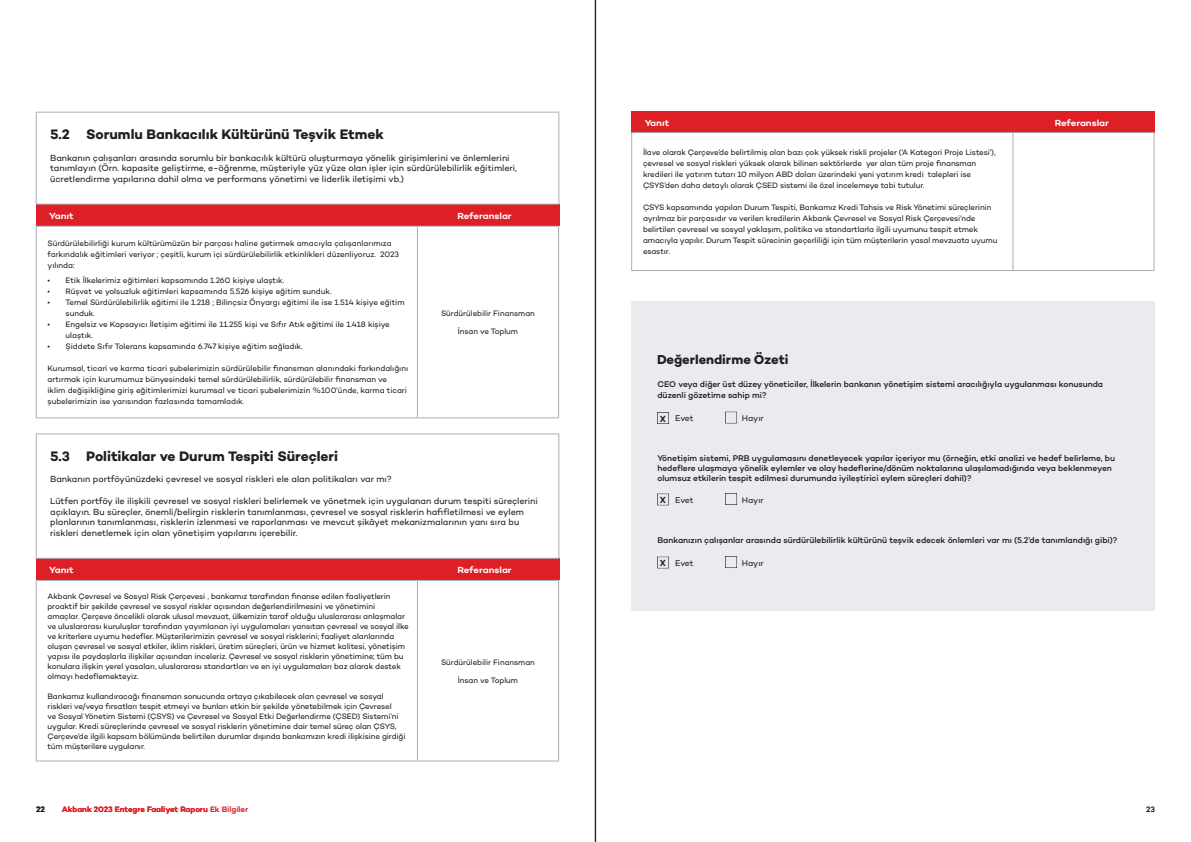
<style>
.page{position:relative;width:1191px;height:842px;background:#fff}
.page>*{position:absolute;margin:0;border:0;box-sizing:border-box;transform-origin:0 0}
.t1{font:700 14px "Campton";color:#231f20}
.t2{font:700 13.2px "Campton";letter-spacing:-.005em;color:#231f20}
.t3{font:9px/10.8px "Campton";letter-spacing:-.005em;color:#231f20}
.t4{font:600 9px "Campton";letter-spacing:-.005em;color:#fff;scale:1.08 1}
.t5{font:600 9px "Campton";color:#231f20}
.t6{font:500 8.5px/10.2px "Campton";color:#231f20}
.t7{font:8.5px "Campton";color:#231f20}
.t8{font:8px/11px "Campton";letter-spacing:-.01em;color:#231f20}
.t9{font:600 8px "Campton";letter-spacing:-.005em;color:#de1f26}
.t10{font:600 8px "Campton";color:#231f20}
</style>
<div class="page">
<hr style="left:595px;top:0;width:1px;height:842px;background:#231f20">
<div style="left:36px;top:204px;width:523px;height:22px;background:#de1f26"></div>
<div style="left:36px;top:558px;width:523px;height:22px;background:#de1f26"></div>
<div style="left:631px;top:111px;width:523px;height:21px;background:#de1f26"></div>
<hr style="left:36px;top:226px;width:381px;height:1px;background:#adacb4">
<hr style="left:36px;top:226px;width:1px;height:192px;background:#adacb4">
<hr style="left:417px;top:226px;width:142px;height:1px;background:#adacb4">
<hr style="left:417px;top:226px;width:1px;height:192px;background:#adacb4">
<hr style="left:558px;top:226px;width:1px;height:192px;background:#adacb4">
<hr style="left:36px;top:418px;width:381px;height:1px;background:#adacb4">
<hr style="left:417px;top:418px;width:142px;height:1px;background:#adacb4">
<hr style="left:36px;top:580px;width:381px;height:1px;background:#adacb4">
<hr style="left:36px;top:581px;width:1px;height:180px;background:#adacb4">
<hr style="left:417px;top:580px;width:142px;height:1px;background:#adacb4">
<hr style="left:417px;top:581px;width:1px;height:180px;background:#adacb4">
<hr style="left:558px;top:581px;width:1px;height:180px;background:#adacb4">
<hr style="left:36px;top:761px;width:381px;height:1px;background:#adacb4">
<hr style="left:417px;top:761px;width:142px;height:1px;background:#adacb4">
<hr style="left:631px;top:132px;width:382px;height:1px;background:#adacb4">
<hr style="left:631px;top:133px;width:1px;height:137px;background:#adacb4">
<hr style="left:1013px;top:132px;width:141px;height:1px;background:#adacb4">
<hr style="left:1012px;top:133px;width:1px;height:137px;background:#adacb4">
<hr style="left:1154px;top:133px;width:1px;height:137px;background:#adacb4">
<hr style="left:631px;top:270px;width:382px;height:1px;background:#adacb4">
<hr style="left:1013px;top:270px;width:141px;height:1px;background:#adacb4">
<hr style="left:36px;top:112px;width:523px;height:1px;background:#adacb4">
<hr style="left:36px;top:112px;width:1px;height:92px;background:#adacb4">
<hr style="left:558px;top:112px;width:1px;height:92px;background:#adacb4">
<hr style="left:36px;top:204px;width:523px;height:1px;background:#adacb4">
<hr style="left:36px;top:434px;width:523px;height:1px;background:#adacb4">
<hr style="left:36px;top:434px;width:1px;height:124px;background:#adacb4">
<hr style="left:558px;top:434px;width:1px;height:124px;background:#adacb4">
<hr style="left:36px;top:558px;width:523px;height:1px;background:#adacb4">
<div style="left:631px;top:301px;width:523px;height:310px;background:#ebeaef"></div>
<div style="left:724px;top:410px;width:14px;height:14px;background:#231f20;opacity:.25"></div>
<div style="left:724px;top:491px;width:14px;height:14px;background:#231f20;opacity:.25"></div>
<div style="left:724px;top:554px;width:14px;height:14px;background:#231f20;opacity:.25"></div>
<div style="left:655px;top:410px;width:14px;height:14px;background:#231f20;opacity:.25"></div>
<div style="left:655px;top:491px;width:14px;height:14px;background:#231f20;opacity:.25"></div>
<div style="left:655px;top:555px;width:14px;height:14px;background:#231f20;opacity:.25"></div>
<p class="t1" style="left:50px;top:125px;width:335px">5.2 Sorumlu Bankacılık Kültürünü Teşvik Etmek</p>
<p class="t3" style="left:50px;top:152px;width:468px">Bankanın çalışanları arasında sorumlu bir bankacılık kültürü oluşturmaya yönelik girişimlerini ve önlemlerini tanımlayın (Örn. kapasite geliştirme, e-öğrenme, müşteriyle yüz yüze olan işler için sürdürülebilirlik eğitimleri, ücretlendirme yapılarına dahil olma ve performans yönetimi ve liderlik iletişimi vb.)</p>
<p class="t4" style="left:49px;top:210px;width:24px">Yanıt</p>
<p class="t8" style="left:48px;top:238px;width:353px">Sürdürülebilirliği kurum kültürümüzün bir parçası haline getirmek amacıyla çalışanlarımıza farkındalık eğitimleri veriyor ; çeşitli, kurum içi sürdürülebilirlik etkinlikleri düzenliyoruz. 2023 yılında:</p>
<p class="t8" style="left:48px;top:275px;width:238px">• Etik İlkelerimiz eğitimleri kapsamında 1.260 kişiye ulaştık.</p>
<p class="t8" style="left:48px;top:286px;width:286px">• Rüşvet ve yolsuzluk eğitimleri kapsamında 5.526 kişiye eğitim sunduk.</p>
<p class="t8" style="left:66px;top:297px;width:340px;text-indent:-18px">• Temel Sürdürülebilirlik eğitimi ile 1.218 ; Bilinçsiz Önyargı eğitimi ile ise 1.514 kişiye eğitim sunduk.</p>
<p class="t8" style="left:66px;top:319px;width:326px;text-indent:-18px">• Engelsiz ve Kapsayıcı İletişim eğitimi ile 11.255 kişi ve Sıfır Atık eğitimi ile 1.418 kişiye ulaştık.</p>
<p class="t8" style="left:48px;top:341px;width:257px">• Şiddete Sıfır Tolerans kapsamında 6.747 kişiye eğitim sağladık.</p>
<p class="t8" style="left:48px;top:363px;width:362px">Kurumsal, ticari ve karma ticari şubelerimizin sürdürülebilir finansman alanındaki farkındalığını artırmak için kurumumuz bünyesindeki temel sürdürülebilirlik, sürdürülebilir finansman ve<br>iklim değişikliğine giriş eğitimlerimizi kurumsal ve ticari şubelerimizin %100’ünde, karma ticari şubelerimizin ise yarısından fazlasında tamamladık.</p>
<p class="t4" style="left:457px;top:210px;width:52px">Referanslar</p>
<p class="t8" style="left:441px;top:308px;width:95px">Sürdürülebilir Finansman</p>
<p class="t8" style="left:458px;top:326px;width:62px">İnsan ve Toplum</p>
<p class="t1" style="left:50px;top:447px;width:289px">5.3 Politikalar ve Durum Tespiti Süreçleri</p>
<p class="t3" style="left:50px;top:474px;width:343px">Bankanın portföyünüzdeki çevresel ve sosyal riskleri ele alan politikaları var mı?</p>
<p class="t3" style="left:50px;top:495px;width:489px">Lütfen portföy ile ilişkili çevresel ve sosyal riskleri belirlemek ve yönetmek için uygulanan durum tespiti süreçlerini açıklayın. Bu süreçler, önemli/belirgin risklerin tanımlanması, çevresel ve sosyal risklerin hafifletilmesi ve eylem planlarının tanımlanması, risklerin izlenmesi ve raporlanması ve mevcut şikâyet mekanizmalarının yanı sıra bu riskleri denetlemek için olan yönetişim yapılarını içerebilir.</p>
<p class="t4" style="left:49px;top:565px;width:24px">Yanıt</p>
<p class="t8" style="left:48px;top:591px;width:363px;line-height:10px">Akbank Çevresel ve Sosyal Risk Çerçevesi , bankamız tarafından finanse edilen faaliyetlerin proaktif bir şekilde çevresel ve sosyal riskler açısından değerlendirilmesini ve yönetimini amaçlar. Çerçeve öncelikli olarak ulusal mevzuat, ülkemizin taraf olduğu uluslararası anlaşmalar ve uluslararası kuruluşlar tarafından yayımlanan iyi uygulamaları yansıtan çevresel ve sosyal ilke ve kriterlere uyumu hedefler. Müşterilerimizin çevresel ve sosyal risklerini; faaliyet alanlarında oluşan çevresel ve sosyal etkiler, iklim riskleri, üretim süreçleri, ürün ve hizmet kalitesi, yönetişim yapısı ile paydaşlarla ilişkiler açısından inceleriz. Çevresel ve sosyal risklerin yönetimine; tüm bu konulara ilişkin yerel yasaları, uluslararası standartları ve en iyi uygulamaları baz alarak destek olmayı hedeflemekteyiz.</p>
<p class="t8" style="left:48px;top:691px;width:359px;line-height:10px">Bankamız kullandıracağı finansman sonucunda ortaya çıkabilecek olan çevresel ve sosyal riskleri ve/veya fırsatları tespit etmeyi ve bunları etkin bir şekilde yönetebilmek için Çevresel<br>ve Sosyal Yönetim Sistemi (ÇSYS) ve Çevresel ve Sosyal Etki Değerlendirme (ÇSED) Sistemi’ni uygular. Kredi süreçlerinde çevresel ve sosyal risklerin yönetimine dair temel süreç olan ÇSYS, Çerçeve’de ilgili kapsam bölümünde belirtilen durumlar dışında bankamızın kredi ilişkisine girdiği tüm müşterilere uygulanır.</p>
<p class="t4" style="left:457px;top:565px;width:52px">Referanslar</p>
<p class="t8" style="left:441px;top:656px;width:95px">Sürdürülebilir Finansman</p>
<p class="t8" style="left:458px;top:674px;width:62px">İnsan ve Toplum</p>
<p class="t4" style="left:644px;top:117px;width:24px">Yanıt</p>
<p class="t8" style="left:643px;top:147px;width:354px">İlave olarak Çerçeve’de belirtilmiş olan bazı çok yüksek riskli projeler (‘A Kategori Proje Listesi’), çevresel ve sosyal riskleri yüksek olarak bilinen sektörlerde yer alan tüm proje finansman kredileri ile yatırım tutarı 10 milyon ABD doları üzerindeki yeni yatırım kredi talepleri ise ÇSYS’den daha detaylı olarak ÇSED sistemi ile özel incelemeye tabi tutulur.</p>
<p class="t8" style="left:643px;top:202px;width:356px">ÇSYS kapsamında yapılan Durum Tespiti, Bankamız Kredi Tahsis ve Risk Yönetimi süreçlerinin ayrılmaz bir parçasıdır ve verilen kredilerin Akbank Çevresel ve Sosyal Risk Çerçevesi’nde belirtilen çevresel ve sosyal yaklaşım, politika ve standartlarla ilgili uyumunu tespit etmek amacıyla yapılır. Durum Tespit sürecinin geçerliliği için tüm müşterilerin yasal mevzuata uyumu esastır.</p>
<p class="t2" style="left:657px;top:351px;width:133px">Değerlendirme Özeti</p>
<p class="t4" style="left:1054px;top:117px;width:52px">Referanslar</p>
<p class="t6" style="left:657px;top:379px;width:447px">CEO veya diğer üst düzey yöneticiler, İlkelerin bankanın yönetişim sistemi aracılığıyla uygulanması konusunda düzenli gözetime sahip mi?</p>
<p class="t5" style="left:660px;top:413px;width:8px">X</p>
<p class="t7" style="left:675px;top:413px;width:20px">Evet</p>
<p class="t7" style="left:742px;top:413px;width:23px">Hayır</p>
<p class="t6" style="left:657px;top:453px;width:459px">Yönetişim sistemi, PRB uygulamasını denetleyecek yapılar içeriyor mu (örneğin, etki analizi ve hedef belirleme, bu hedeflere ulaşmaya yönelik eylemler ve olay hedeflerine/dönüm noktalarına ulaşılamadığında veya beklenmeyen olumsuz etkilerin tespit edilmesi durumunda iyileştirici eylem süreçleri dahil)?</p>
<p class="t5" style="left:660px;top:494px;width:8px">X</p>
<p class="t7" style="left:675px;top:494px;width:20px">Evet</p>
<p class="t7" style="left:742px;top:494px;width:23px">Hayır</p>
<p class="t6" style="left:657px;top:535px;width:461px">Bankanızın çalışanlar arasında sürdürülebilirlik kültürünü teşvik edecek önlemleri var mı (5.2’de tanımlandığı gibi)?</p>
<p class="t5" style="left:660px;top:557px;width:8px">X</p>
<p class="t7" style="left:675px;top:557px;width:20px">Evet</p>
<p class="t7" style="left:742px;top:557px;width:23px">Hayır</p>
<p class="t10" style="left:36px;top:804px;width:11px">22</p>
<p class="t9" style="left:62px;top:804px;width:188px">Akbank 2023 Entegre Faaliyet Raporu Ek Bilgiler</p>
<p class="t10" style="left:1146px;top:804px;width:10px">23</p>
</div>
